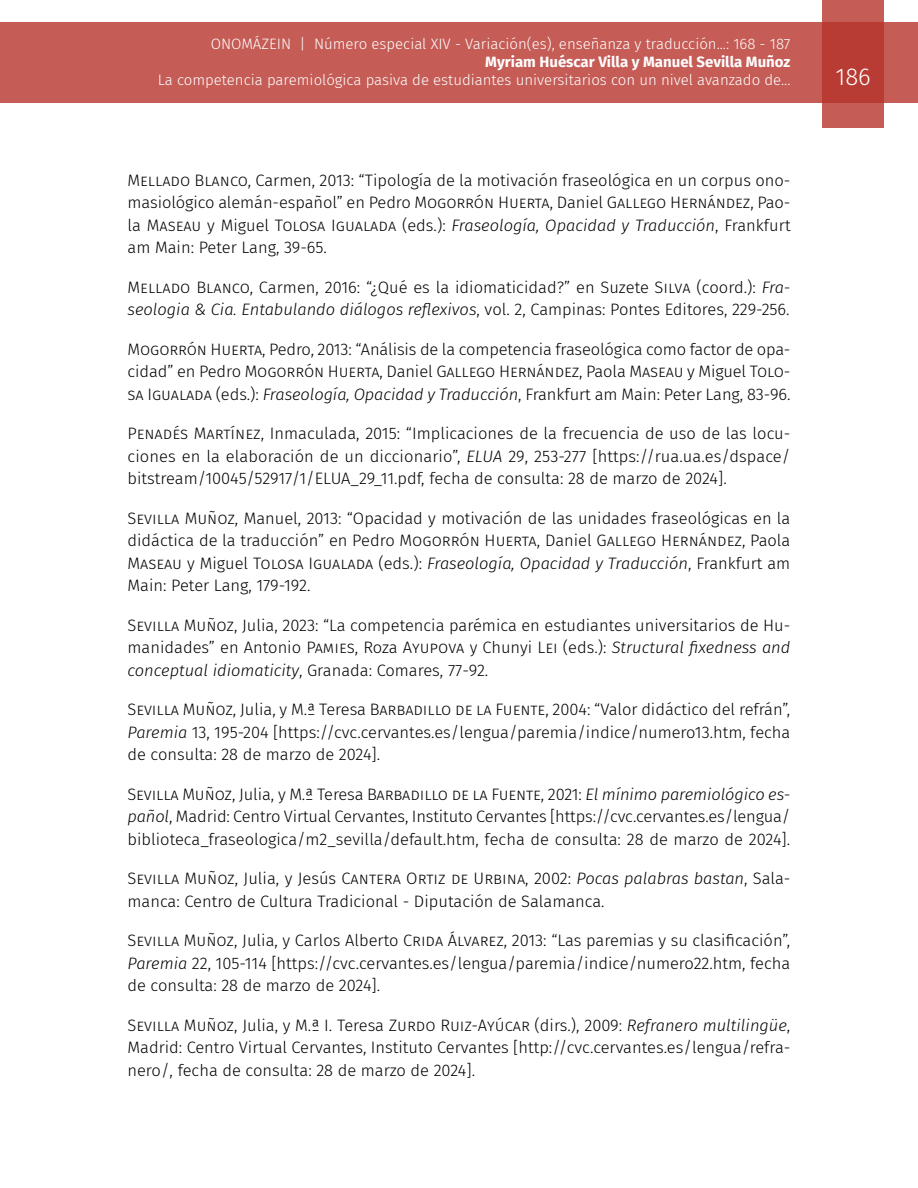
<style>
.page{position:relative;width:918px;height:1188px;background:#fff}
.page>*{position:absolute;margin:0;border:0;box-sizing:border-box;transform-origin:0 0}
.t1{font:300 24px "Fira Sans";color:#fff}
.t2{font:300 16.5px/22.5px "Fira Sans";color:#000;text-align:justify}
.t3{font:300 15px "Fira Sans";color:#fff}
.t4{font:700 15px "Fira Sans";color:#fff}
.s1{font-style:italic}
</style>
<div class="page">
<div style="left:0;top:23px;width:918px;height:80px;background:#c55c56"></div>
<svg style="left:822px;top:0;width:62px;height:128px;background:#bd4740"></svg>
<p class="t3" style="left:211px;top:34px;width:581px">ONOMÁZEIN | Número especial XIV - Variación(es), enseñanza y traducción...: 168 - 187</p>
<p class="t4" style="left:485px;top:50px;width:307px">Myriam Huéscar Villa y Manuel Sevilla Muñoz</p>
<p class="t3" style="left:158px;top:70px;width:634px">La competencia paremiológica pasiva de estudiantes universitarios con un nivel avanzado de...</p>
<h1 class="t1" style="left:835px;top:60px;width:37px">186</h1>
<p class="t2" style="left:128px;top:168px;width:665px">Mellado Blanco, Carmen, 2013: “Tipología de la motivación fraseológica en un corpus ono&shy;masiológico alemán-español” en Pedro Mogorrón Huerta, Daniel Gallego Hernández, Pao&shy;la Maseau y Miguel Tolosa Igualada (eds.): <span class="s1">Fraseología, Opacidad y Traducción</span>, Frankfurt am Main: Peter Lang, 39-65.</p>
<p class="t2" style="left:128px;top:275px;width:664px">Mellado Blanco, Carmen, 2016: “¿Qué es la idiomaticidad?” en Suzete Silva (coord.): <span class="s1">Fra&shy;seologia &amp; Cia. Entabulando diálogos reflexivos</span>, vol. 2, Campinas: Pontes Editores, 229-256.</p>
<p class="t2" style="left:128px;top:337px;width:665px">Mogorrón Huerta, Pedro, 2013: “Análisis de la competencia fraseológica como factor de opa&shy;cidad” en Pedro Mogorrón Huerta, Daniel Gallego Hernández, Paola Maseau y Miguel Tolo&shy;sa Igualada (eds.): <span class="s1">Fraseología, Opacidad y Traducción</span>, Frankfurt am Main: Peter Lang, 83-96.</p>
<p class="t2" style="left:128px;top:422px;width:664px">Penadés Martínez, Inmaculada, 2015: “Implicaciones de la frecuencia de uso de las locu&shy;ciones en la elaboración de un diccionario”, <span class="s1">ELUA</span> 29, 253-277 [https://rua.ua.es/dspace/ bitstream/10045/52917/1/ELUA_29_11.pdf, fecha de consulta: 28 de marzo de 2024].</p>
<p class="t2" style="left:128px;top:506px;width:664px">Sevilla Muñoz, Manuel, 2013: “Opacidad y motivación de las unidades fraseológicas en la didáctica de la traducción” en Pedro Mogorrón Huerta, Daniel Gallego Hernández, Paola Maseau y Miguel Tolosa Igualada (eds.): <span class="s1">Fraseología, Opacidad y Traducción</span>, Frankfurt am Main: Peter Lang, 179-192.</p>
<p class="t2" style="left:128px;top:613px;width:664px">Sevilla Muñoz, Julia, 2023: “La competencia parémica en estudiantes universitarios de Hu&shy;manidades” en Antonio Pamies, Roza Ayupova y Chunyi Lei (eds.): <span class="s1">Structural fixedness and conceptual idiomaticity</span>, Granada: Comares, 77-92.</p>
<p class="t2" style="left:128px;top:698px;width:664px">Sevilla Muñoz, Julia, y M.ª Teresa Barbadillo de la Fuente, 2004: “Valor didáctico del refrán”, <span class="s1">Paremia</span> 13, 195-204 [https://cvc.cervantes.es/lengua/paremia/indice/numero13.htm, fecha de consulta: 28 de marzo de 2024].</p>
<p class="t2" style="left:128px;top:783px;width:665px">Sevilla Muñoz, Julia, y M.ª Teresa Barbadillo de la Fuente, 2021: <span class="s1">El mínimo paremiológico es&shy;pañol</span>, Madrid: Centro Virtual Cervantes, Instituto Cervantes [https://cvc.cervantes.es/lengua/ biblioteca_fraseologica/m2_sevilla/default.htm, fecha de consulta: 28 de marzo de 2024].</p>
<p class="t2" style="left:128px;top:867px;width:664px">Sevilla Muñoz, Julia, y Jesús Cantera Ortiz de Urbina, 2002: <span class="s1">Pocas palabras bastan</span>, Sala&shy;manca: Centro de Cultura Tradicional - Diputación de Salamanca.</p>
<p class="t2" style="left:128px;top:929px;width:664px">Sevilla Muñoz, Julia, y Carlos Alberto Crida Álvarez, 2013: “Las paremias y su clasificación”, <span class="s1">Paremia</span> 22, 105-114 [https://cvc.cervantes.es/lengua/paremia/indice/numero22.htm, fecha de consulta: 28 de marzo de 2024].</p>
<p class="t2" style="left:128px;top:1014px;width:664px">Sevilla Muñoz, Julia, y M.ª I. Teresa Zurdo Ruiz-Ayúcar (dirs.), 2009: <span class="s1">Refranero multilingüe</span>, Madrid: Centro Virtual Cervantes, Instituto Cervantes [http://cvc.cervantes.es/lengua/refra&shy;nero/, fecha de consulta: 28 de marzo de 2024].</p>
</div>
